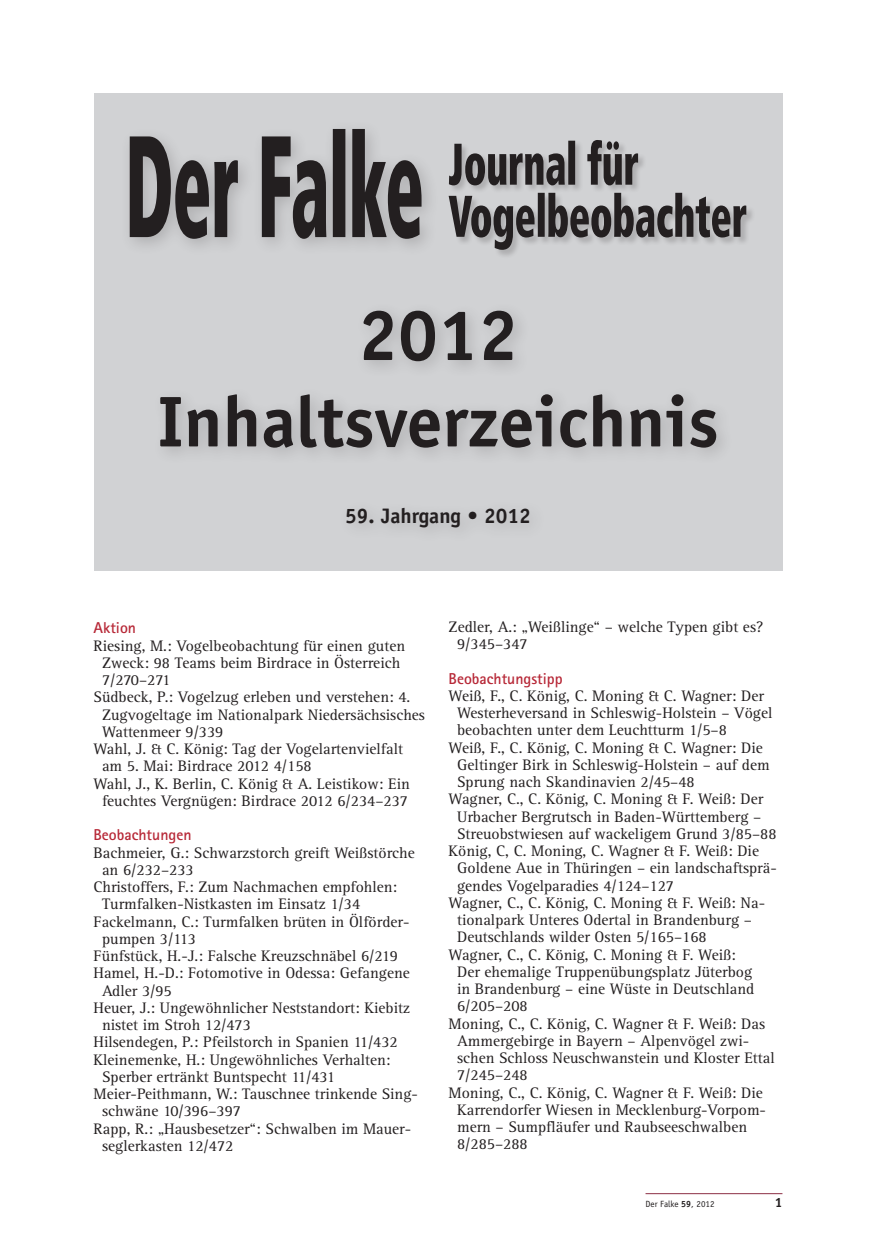
<style>
.page{position:relative;width:876px;height:1246px;background:#fff}
.page>*{position:absolute;margin:0;border:0;box-sizing:border-box;transform-origin:0 0}
.t1{font:700 72px/86.4px "Officina Sans";color:#231f20;text-align:center}
.t2{font:700 21px "Officina Sans";color:#231f20}
.t3{font:15.75px/17.2px "Rotis Serif";color:#231f20}
.t4{font:700 15.75px "Rotis Sans Serif";color:#b72837}
.t5{font:700 13.5px "Officina Sans";color:#231f20}
.t6{font:9px "Officina Sans";color:#231f20}
.s1{font-weight:700}
</style>
<div class="page">
<hr style="left:645px;top:1193px;width:137px;height:1px;background:#8d2f45">
<div style="left:94px;top:94px;width:688px;height:477px;background:#d1d2d4"></div>
<div style="left:150px;top:300px;width:726px;height:216px;background:#231f20;opacity:.2"></div>
<div style="left:336px;top:497px;width:540px;height:67px;background:#231f20;opacity:.2"></div>
<svg style="left:130px;top:129px;width:292px;height:110px"></svg>
<svg style="left:449px;top:140px;width:189px;height:45px"></svg>
<svg style="left:449px;top:193px;width:297px;height:57px"></svg>
<h1 class="t1" style="left:157px;top:291px;width:563px">2012<br>Inhaltsverzeichnis</h1>
<h2 class="t2" style="left:345px;top:503px;width:187px">59. Jahrgang • 2012</h2>
<p class="t4" style="left:94px;top:618px;width:44px">Aktion</p>
<p class="t3" style="left:94px;top:637px;width:313px">Riesing, M.: Vogelbeobachtung für einen guten</p>
<p class="t3" style="left:102px;top:654px;width:300px">Zweck: 98 Teams beim Birdrace in Österreich</p>
<p class="t3" style="left:102px;top:672px;width:70px">7/270–271</p>
<p class="t3" style="left:94px;top:689px;width:318px">Südbeck, P.: Vogelzug erleben und verstehen: 4.</p>
<p class="t3" style="left:102px;top:706px;width:324px">Zugvogeltage im Nationalpark Niedersächsisches</p>
<p class="t3" style="left:102px;top:723px;width:123px">Wattenmeer 9/339</p>
<p class="t3" style="left:94px;top:741px;width:311px">Wahl, J. &amp; C. König: Tag der Vogelartenvielfalt</p>
<p class="t3" style="left:102px;top:758px;width:211px">am 5. Mai: Birdrace 2012 4/158</p>
<p class="t3" style="left:94px;top:775px;width:318px">Wahl, J., K. Berlin, C. König &amp; A. Leistikow: Ein</p>
<p class="t3" style="left:102px;top:792px;width:308px">feuchtes Vergnügen: Birdrace 2012 6/234–237</p>
<p class="t4" style="left:94px;top:825px;width:100px">Beobachtungen</p>
<p class="t3" style="left:94px;top:844px;width:323px">Bachmeier, G.: Schwarzstorch greift Weißstörche</p>
<p class="t3" style="left:102px;top:861px;width:93px">an 6/232–233</p>
<p class="t3" style="left:94px;top:879px;width:305px">Christoffers, F.: Zum Nachmachen empfohlen:</p>
<p class="t3" style="left:102px;top:896px;width:260px">Turmfalken-Nistkasten im Einsatz 1/34</p>
<p class="t3" style="left:94px;top:913px;width:317px">Fackelmann, C.: Turmfalken brüten in Ölförder-</p>
<p class="t3" style="left:102px;top:930px;width:96px">pumpen 3/113</p>
<p class="t3" style="left:94px;top:948px;width:306px">Fünfstück, H.-J.: Falsche Kreuzschnäbel 6/219</p>
<p class="t3" style="left:94px;top:965px;width:318px">Hamel, H.-D.: Fotomotive in Odessa: Gefangene</p>
<p class="t3" style="left:102px;top:982px;width:71px">Adler 3/95</p>
<p class="t3" style="left:94px;top:999px;width:318px">Heuer, J.: Ungewöhnlicher Neststandort: Kiebitz</p>
<p class="t3" style="left:102px;top:1017px;width:150px">nistet im Stroh 12/473</p>
<p class="t3" style="left:94px;top:1034px;width:306px">Hilsendegen, P.: Pfeilstorch in Spanien 11/432</p>
<p class="t3" style="left:94px;top:1051px;width:298px">Kleinemenke, H.: Ungewöhnliches Verhalten:</p>
<p class="t3" style="left:102px;top:1068px;width:235px">Sperber ertränkt Buntspecht 11/431</p>
<p class="t3" style="left:94px;top:1086px;width:326px">Meier-Peithmann, W.: Tauschnee trinkende Sing-</p>
<p class="t3" style="left:102px;top:1103px;width:140px">schwäne 10/396–397</p>
<p class="t3" style="left:94px;top:1120px;width:319px">Rapp, R.: „Hausbesetzer“: Schwalben im Mauer-</p>
<p class="t3" style="left:102px;top:1137px;width:133px">seglerkasten 12/472</p>
<p class="t3" style="left:457px;top:618px;width:308px;text-indent:-9px">Zedler, A.: „Weißlinge“ – welche Typen gibt es?<br>9/345–347</p>
<p class="t4" style="left:449px;top:668px;width:116px">Beobachtungstipp</p>
<p class="t3" style="left:449px;top:687px;width:317px">Weiß, F., C. König, C. Moning &amp; C. Wagner: Der</p>
<p class="t3" style="left:457px;top:705px;width:317px">Westerheversand in Schleswig-Holstein – Vögel</p>
<p class="t3" style="left:457px;top:722px;width:271px">beobachten unter dem Leuchtturm 1/5–8</p>
<p class="t3" style="left:449px;top:739px;width:316px">Weiß, F., C. König, C. Moning &amp; C. Wagner: Die</p>
<p class="t3" style="left:457px;top:756px;width:314px">Geltinger Birk in Schleswig-Holstein – auf dem</p>
<p class="t3" style="left:457px;top:774px;width:239px">Sprung nach Skandinavien 2/45–48</p>
<p class="t3" style="left:449px;top:791px;width:316px">Wagner, C., C. König, C. Moning &amp; F. Weiß: Der</p>
<p class="t3" style="left:457px;top:808px;width:306px">Urbacher Bergrutsch in Baden-Württemberg –</p>
<p class="t3" style="left:457px;top:825px;width:321px">Streuobstwiesen auf wackeligem Grund 3/85–88</p>
<p class="t3" style="left:449px;top:843px;width:312px">König, C, C. Moning, C. Wagner &amp; F. Weiß: Die</p>
<p class="t3" style="left:457px;top:860px;width:321px">Goldene Aue in Thüringen – ein landschaftsprä-</p>
<p class="t3" style="left:457px;top:877px;width:218px">gendes Vogelparadies 4/124–127</p>
<p class="t3" style="left:449px;top:894px;width:318px">Wagner, C., C. König, C. Moning &amp; F. Weiß: Na-</p>
<p class="t3" style="left:457px;top:912px;width:296px">tionalpark Unteres Odertal in Brandenburg –</p>
<p class="t3" style="left:457px;top:929px;width:251px">Deutschlands wilder Osten 5/165–168</p>
<p class="t3" style="left:449px;top:946px;width:289px">Wagner, C., C. König, C. Moning &amp; F. Weiß:</p>
<p class="t3" style="left:457px;top:963px;width:297px">Der ehemalige Truppenübungsplatz Jüterbog</p>
<p class="t3" style="left:457px;top:981px;width:299px">in Brandenburg – eine Wüste in Deutschland</p>
<p class="t3" style="left:457px;top:998px;width:72px">6/205–208</p>
<p class="t3" style="left:449px;top:1015px;width:318px">Moning, C., C. König, C. Wagner &amp; F. Weiß: Das</p>
<p class="t3" style="left:457px;top:1032px;width:294px">Ammergebirge in Bayern – Alpenvögel zwi-</p>
<p class="t3" style="left:457px;top:1050px;width:319px">schen Schloss Neuschwanstein und Kloster Ettal</p>
<p class="t3" style="left:457px;top:1067px;width:72px">7/245–248</p>
<p class="t3" style="left:449px;top:1084px;width:316px">Moning, C., C. König, C. Wagner &amp; F. Weiß: Die</p>
<p class="t3" style="left:457px;top:1101px;width:310px">Karrendorfer Wiesen in Mecklenburg-Vorpom-</p>
<p class="t3" style="left:457px;top:1119px;width:291px">mern – Sumpfläufer und Raubseeschwalben</p>
<p class="t3" style="left:457px;top:1136px;width:72px">8/285–288</p>
<p class="t6" style="left:645px;top:1198px;width:71px">Der Falke <span class="s1">59</span>, 2012</p>
<p class="t5" style="left:775px;top:1193px;width:9px">1</p>
</div>
